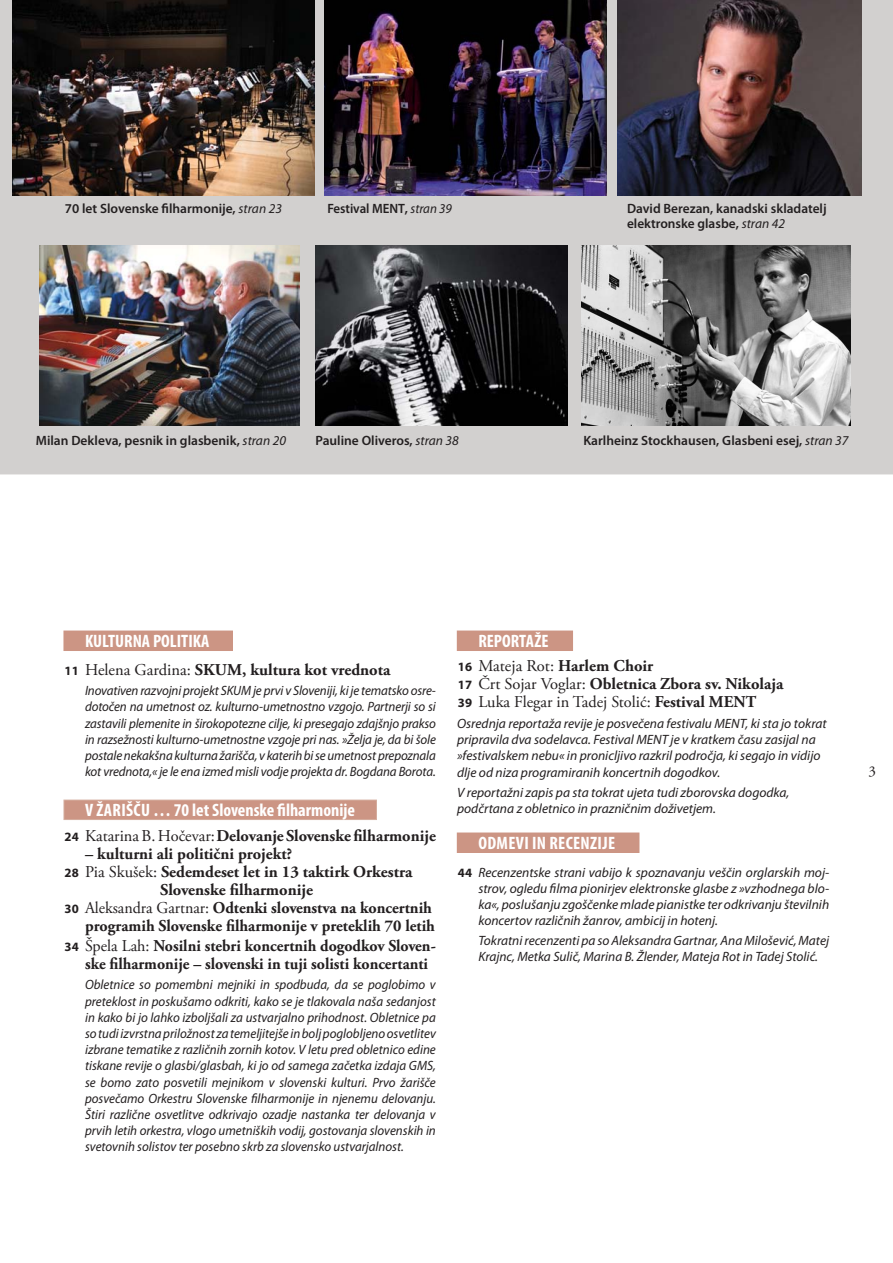
<style>
.page{position:relative;width:893px;height:1263px;background:#fff}
.page>*{position:absolute;margin:0;border:0;box-sizing:border-box;transform-origin:0 0}
.t1{font:700 condensed 18px "Myriad Pro";color:#fff}
.t2{font:700 condensed 18px "Myriad Pro";letter-spacing:.02em;color:#fff}
.t3{font:700 16.5px "Adobe Garamond Pro";color:#231f20}
.t4{font:16.5px/18px "Adobe Garamond Pro";color:#231f20}
.t5{font:700 16.5px/18px "Adobe Garamond Pro";color:#231f20;scale:.96 1}
.t6{font:15px "Adobe Garamond Pro";color:#231f20}
.t7{font:italic 13.5px/16.2px "Myriad Pro";color:#231f20;text-align:justify;scale:.96 1}
.t8{font:italic 13.5px/16.2px "Myriad Pro";color:#231f20}
.t9{font:600 13.5px/15px "Myriad Pro";color:#231f20}
.t10{font:600 13.5px "Myriad Pro";color:#231f20;scale:.96 1}
.s1{font-weight:400;font-style:italic}
.s2{font-family:"Myriad Pro";font-size:12.75px}
.s3{font-weight:400}
.s4{font-family:"Myriad Pro";font-weight:700;font-size:12.75px}
.s5{font-weight:700}
.s6{font-weight:700;font-style:normal;font-size:12.75px}
</style>
<div class="page">
<div style="left:457px;top:631px;width:115px;height:19px;background:#cc9584"></div>
<div style="left:457px;top:631px;width:116px;height:20px;border:1px solid #cc9584"></div>
<div style="left:457px;top:833px;width:182px;height:19px;background:#cc9584"></div>
<div style="left:457px;top:833px;width:182px;height:20px;border:1px solid #cc9584"></div>
<div style="left:64px;top:800px;width:312px;height:19px;background:#cc9584"></div>
<div style="left:64px;top:800px;width:313px;height:20px;border:1px solid #d5ae9f"></div>
<div style="left:64px;top:631px;width:168px;height:19px;background:#cc9584"></div>
<div style="left:64px;top:631px;width:169px;height:20px;border:1px solid #cc9584"></div>
<div style="left:0;top:0;width:893px;height:474px;background:#d2d0cf"></div>
<img style="left:582px;top:246px;width:268px;height:179px">
<img style="left:39px;top:246px;width:260px;height:179px">
<img style="left:324px;top:0;width:282px;height:196px">
<img style="left:315px;top:246px;width:252px;height:179px">
<img style="left:618px;top:0;width:243px;height:196px">
<img style="left:13px;top:0;width:302px;height:196px">
<p class="t9" style="left:65px;top:203px;width:219px">70 let Slovenske filharmonije, <span class="s1">stran 23</span></p>
<p class="t9" style="left:627px;top:203px;width:201px">David Berezan, kanadski skladatelj elektronske glasbe, <span class="s1">stran 42</span></p>
<p class="t10" style="left:327px;top:204px;width:131px">Festival MENT, <span class="s1">stran 39</span></p>
<p class="t9" style="left:36px;top:434px;width:252px">Milan Dekleva, pesnik in glasbenik, <span class="s1">stran 20</span></p>
<p class="t9" style="left:315px;top:434px;width:145px">Pauline Oliveros, <span class="s1">stran 38</span></p>
<p class="t9" style="left:583px;top:434px;width:267px">Karlheinz Stockhausen, Glasbeni esej, <span class="s1">stran 37</span></p>
<h1 class="t1" style="left:85px;top:634px;width:126px">KULTURNA POLITIKA</h1>
<p class="t3" style="left:65px;top:663px;width:327px"><span class="s2">11</span> <span class="s3">Helena Gardina:</span> SKUM, kultura kot vrednota</p>
<p class="t7" style="left:85px;top:684px;width:367px">Inovativen razvojni projekt SKUM je prvi v Sloveniji, ki je tematsko osre&shy;dotočen na umetnost oz. kulturno-umetnostno vzgojo. Partnerji so si zastavili plemenite in širokopotezne cilje, ki presegajo zdajšnjo prakso in razsežnosti kulturno-umetnostne vzgoje pri nas. »Želja je, da bi šole postale nekakšna kulturna žarišča, v katerih bi se umetnost prepoznala kot vrednota,« je le ena izmed misli vodje projekta dr. Bogdana Borota.</p>
<h1 class="t1" style="left:85px;top:803px;width:271px">V ŽARIŠČU … 70 let Slovenske filharmonije</h1>
<p class="t3" style="left:65px;top:829px;width:373px"><span class="s2">24</span> <span class="s3">Katarina B. Hočevar:</span>Delovanje Slovenske filharmonije</p>
<p class="t3" style="left:85px;top:847px;width:209px">– kulturni ali politični projekt?</p>
<p class="t3" style="left:65px;top:865px;width:349px"><span class="s2">28</span> <span class="s3">Pia Skušek:</span> Sedemdeset let in 13 taktirk Orkestra</p>
<p class="t3" style="left:160px;top:883px;width:154px">Slovenske filharmonije</p>
<p class="t3" style="left:65px;top:901px;width:369px"><span class="s2">30</span> <span class="s3">Aleksandra Gartnar:</span> Odtenki slovenstva na koncertnih</p>
<p class="t3" style="left:85px;top:919px;width:351px">programih Slovenske filharmonije v preteklih 70 letih</p>
<p class="t5" style="left:85px;top:938px;width:367px;text-indent:-20px"><span class="s2">34</span> <span class="s3">Špela Lah:</span> Nosilni stebri koncertnih dogodkov Sloven&shy;ske filharmonije – slovenski in tuji solisti koncertanti</p>
<p class="t7" style="left:85px;top:978px;width:367px">Obletnice so pomembni mejniki in spodbuda, da se poglobimo v preteklost in poskušamo odkriti, kako se je tlakovala naša sedanjost in kako bi jo lahko izboljšali za ustvarjalno prihodnost. Obletnice pa so tudi izvrstna priložnost za temeljitejše in bolj poglobljeno osvetlitev izbrane tematike z različnih zornih kotov. V letu pred obletnico edine tiskane revije o glasbi/glasbah, ki jo od samega začetka izdaja GMS, se bomo zato posvetili mejnikom v slovenski kulturi. Prvo žarišče posvečamo Orkestru Slovenske filharmonije in njenemu delovanju.<br>Štiri različne osvetlitve odkrivajo ozadje nastanka ter delovanja v prvih letih orkestra, vlogo umetniških vodij, gostovanja slovenskih in svetovnih solistov ter posebno skrb za slovensko ustvarjalnost.</p>
<h1 class="t1" style="left:478px;top:634px;width:72px">REPORTAŽE</h1>
<p class="t4" style="left:458px;top:658px;width:327px"><span class="s4">16</span> Mateja Rot: <span class="s5">Harlem Choir<br></span><span class="s4">17</span> Črt Sojar Voglar: <span class="s5">Obletnica Zbora sv. Nikolaja<br></span><span class="s4">39</span> Luka Flegar in Tadej Stolić: <span class="s5">Festival MENT</span></p>
<p class="t8" style="left:457px;top:717px;width:371px">Osrednja reportaža revije je posvečena festivalu MENT, ki sta jo tokrat pripravila dva sodelavca. Festival MENT je v kratkem času zasijal na »festivalskem nebu« in pronicljivo razkril področja, ki segajo in vidijo dlje od niza programiranih koncertnih dogodkov.</p>
<p class="t8" style="left:457px;top:786px;width:334px">V reportažni zapis pa sta tokrat ujeta tudi zborovska dogodka, podčrtana z obletnico in prazničnim doživetjem.</p>
<h1 class="t2" style="left:478px;top:836px;width:138px">ODMEVI IN RECENZIJE</h1>
<p class="t8" style="left:478px;top:865px;width:352px;text-align:justify;text-indent:-20px"><span class="s6">44</span> Recenzentske strani vabijo k spoznavanju veščin orglarskih moj&shy;strov, ogledu filma pionirjev elektronske glasbe z »vzhodnega blo&shy;ka«, poslušanju zgoščenke mlade pianistke ter odkrivanju številnih koncertov različnih žanrov, ambicij in hotenj.</p>
<p class="t8" style="left:478px;top:933px;width:352px">Tokratni recenzenti pa so Aleksandra Gartnar, Ana Milošević, Matej<br>Krajnc, Metka Sulič, Marina B. Žlender, Mateja Rot in Tadej Stolić.</p>
<p class="t6" style="left:868px;top:764px;width:9px">3</p>
</div>
